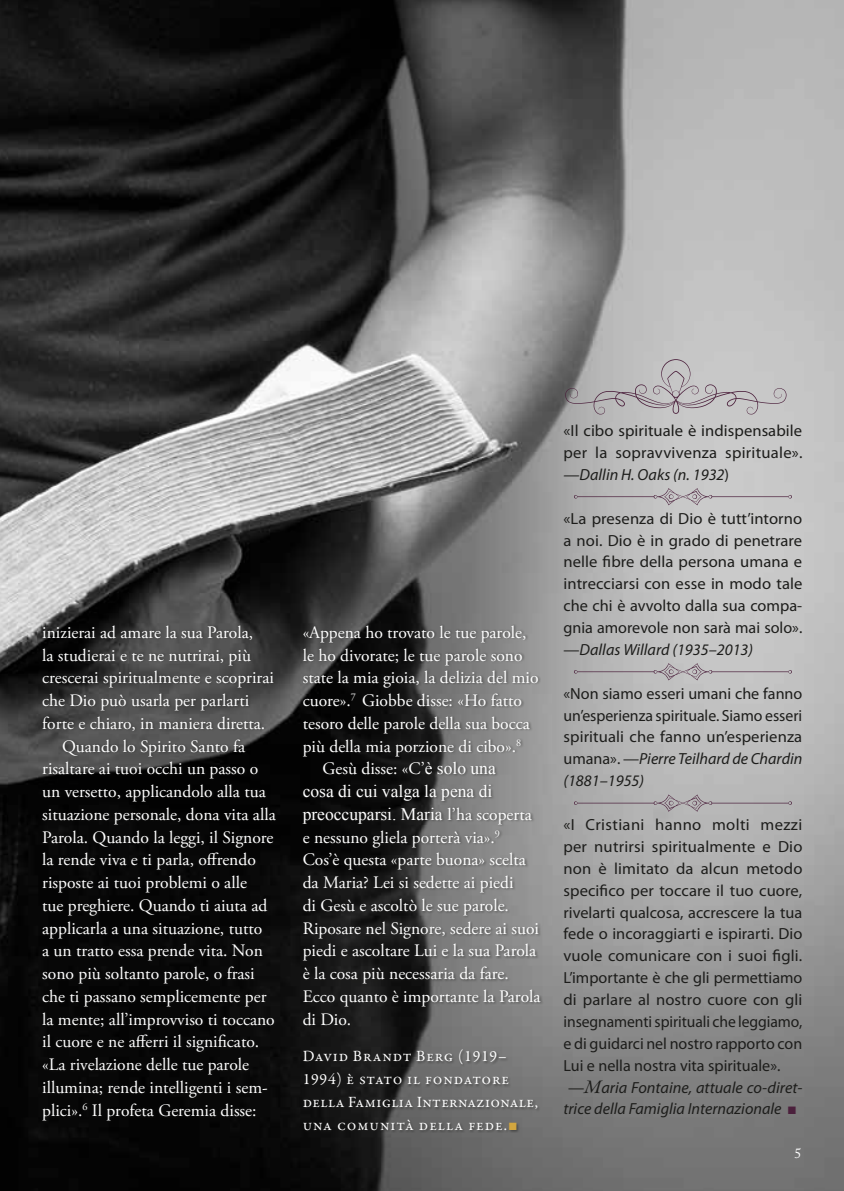
<style>
.page{position:relative;width:844px;height:1191px;background:#fff}
.page>*{position:absolute;margin:0;border:0;box-sizing:border-box;transform-origin:0 0}
.t1{font:17.5px/22.8px "Adobe Garamond Pro";color:#fff}
.t2{font:17.5px/22.8px "Times New Roman";color:#fff}
.t3{font:16.1px/21.9px "Myriad Pro";letter-spacing:.005em;color:#1d1d1b;text-align:justify}
.t4{font:15.75px/22.8px "Garamond Premr Pro";letter-spacing:.04em;color:#fff}
.t5{font:14px "Adobe Caslon Pro";color:#fff}
.s1{font-family:"Times New Roman"}
.s2{font-family:"Adobe Garamond Pro"}
.s3{font-family:"Arial";color:#d2a63f}
.s4{font-style:italic}
.s5{font-family:"Garamond Premr Pro";font-style:italic;font-size:19.25px}
.s6{font-family:"Arial";color:#4b203c}
</style>
<div class="page">
<img style="left:0;top:0;width:843px;height:1191px">
<svg style="left:565px;top:359px;width:221px;height:56px;background:#b7b4b6"></svg>
<div style="left:41px;top:624px;width:238px;height:499px;background:#1d1d1b;opacity:.49"></div>
<div style="left:301px;top:624px;width:243px;height:508px;background:#1d1d1b;opacity:.49"></div>
<svg style="left:573px;top:488px;width:218px;height:17px;background:#bab8b9"></svg>
<svg style="left:573px;top:663px;width:218px;height:17px;background:#b7b4b6"></svg>
<svg style="left:573px;top:794px;width:218px;height:17px;background:#adaaac"></svg>
<p class="t1" style="left:42px;top:621px;width:212px">inizierai ad amare la sua Parola,</p>
<p class="t1" style="left:42px;top:644px;width:210px">la studierai e te ne nutrirai, più</p>
<p class="t1" style="left:42px;top:667px;width:233px">crescerai spiritualmente e scoprirai</p>
<p class="t1" style="left:42px;top:690px;width:209px">che Dio può usarla per parlarti</p>
<p class="t1" style="left:42px;top:712px;width:224px">forte e chiaro, in maniera diretta.</p>
<p class="t1" style="left:62px;top:735px;width:185px">Quando lo Spirito Santo fa</p>
<p class="t1" style="left:42px;top:758px;width:217px">risaltare ai tuoi occhi un passo o</p>
<p class="t1" style="left:42px;top:781px;width:225px">un versetto, applicandolo alla tua</p>
<p class="t1" style="left:42px;top:803px;width:235px">situazione personale, dona vita alla</p>
<p class="t1" style="left:42px;top:826px;width:233px">Parola. Quando la leggi, il Signore</p>
<p class="t1" style="left:42px;top:849px;width:215px">la rende viva e ti parla, offrendo</p>
<p class="t1" style="left:42px;top:872px;width:206px">risposte ai tuoi problemi o alle</p>
<p class="t1" style="left:42px;top:894px;width:227px">tue preghiere. Quando ti aiuta ad</p>
<p class="t1" style="left:42px;top:917px;width:221px">applicarla a una situazione, tutto</p>
<p class="t1" style="left:42px;top:940px;width:222px">a un tratto essa prende vita. Non</p>
<p class="t1" style="left:42px;top:963px;width:214px">sono più soltanto parole, o frasi</p>
<p class="t1" style="left:42px;top:985px;width:226px">che ti passano semplicemente per</p>
<p class="t1" style="left:42px;top:1008px;width:234px">la mente; all’improvviso ti toccano</p>
<p class="t1" style="left:42px;top:1031px;width:218px">il cuore e ne afferri il significato.</p>
<p class="t1" style="left:42px;top:1053px;width:208px">«La rivelazione delle tue parole</p>
<p class="t1" style="left:42px;top:1076px;width:227px">illumina; rende intelligenti i sem-</p>
<p class="t1" style="left:42px;top:1099px;width:216px">plici».<sup>6</sup> Il profeta Geremia disse:</p>
<p class="t1" style="left:302px;top:621px;width:225px">«Appena ho trovato le tue parole,</p>
<p class="t1" style="left:302px;top:644px;width:221px">le ho divorate; le tue parole sono</p>
<p class="t1" style="left:302px;top:667px;width:237px">state la mia gioia, la delizia del mio</p>
<p class="t1" style="left:302px;top:690px;width:221px">cuore».<sup>7</sup> Giobbe disse: «Ho fatto</p>
<p class="t1" style="left:302px;top:712px;width:228px">tesoro delle parole della sua bocca</p>
<p class="t1" style="left:302px;top:735px;width:220px">più della mia porzione di cibo».<sup>8</sup></p>
<p class="t1" style="left:322px;top:758px;width:175px">Gesù disse: «C’<span class="s1">è solo una</span></p>
<p class="t2" style="left:302px;top:779px;width:231px">cosa di cui valga la pena di preoccuparsi. Maria l<span class="s2">’ha scoperta</span></p>
<p class="t1" style="left:302px;top:826px;width:239px">e nessuno gliela porterà via».<sup>9<br></sup>Cos’è questa «parte buona» scelta da Maria? Lei si sedette ai piedi<br>di Gesù e ascoltò le sue parole.<br>Riposare nel Signore, sedere ai suoi piedi e ascoltare Lui e la sua Parola è la cosa più necessaria da fare.<br>Ecco quanto è importante la Parola di Dio.</p>
<p class="t4" style="left:302px;top:1045px;width:237px">David Brandt Berg (1919–<br>1994) è stato il fondatore della Famiglia Internazionale, una comunità della fede.<span class="s3">■</span></p>
<p class="t3" style="left:563px;top:419px;width:240px">«Il cibo spirituale è indispensabile per la sopravvivenza spirituale». <span class="s4">—Dallin H. Oaks (n. 1932</span>)</p>
<p class="t3" style="left:563px;top:507px;width:240px">«La presenza di Dio è tutt’intorno a noi. Dio è in grado di penetrare nelle fibre della persona umana e intrecciarsi con esse in modo tale che chi è avvolto dalla sua compa&shy;gnia amorevole non sarà mai solo». —<span class="s4">Dallas Willard (1935–2013)</span></p>
<p class="t3" style="left:563px;top:682px;width:240px">«Non siamo esseri umani che fanno un’esperienza spirituale. Siamo esseri spirituali che fanno un’esperienza umana». —<span class="s4">Pierre Teilhard de Chardin (1881–1955)</span></p>
<p class="t3" style="left:563px;top:813px;width:240px;text-align:left">«I Cristiani hanno molti mezzi per nutrirsi spiritualmente e Dio non è limitato da alcun metodo specifico per toccare il tuo cuore, rivelarti qualcosa, accrescere la tua fede o incoraggiarti e ispirarti. Dio vuole comunicare con i suoi figli.<br>L’importante è che gli permettiamo di parlare al nostro cuore con gli insegnamenti spirituali che leggiamo, e di guidarci nel nostro rapporto con Lui e nella nostra vita spirituale». —<span class="s5">M</span><span class="s4">aria Fontaine, attuale co-diret&shy;trice della Famiglia Internazionale</span> <span class="s6">■</span></p>
<p class="t5" style="left:794px;top:1144px;width:8px">5</p>
</div>
